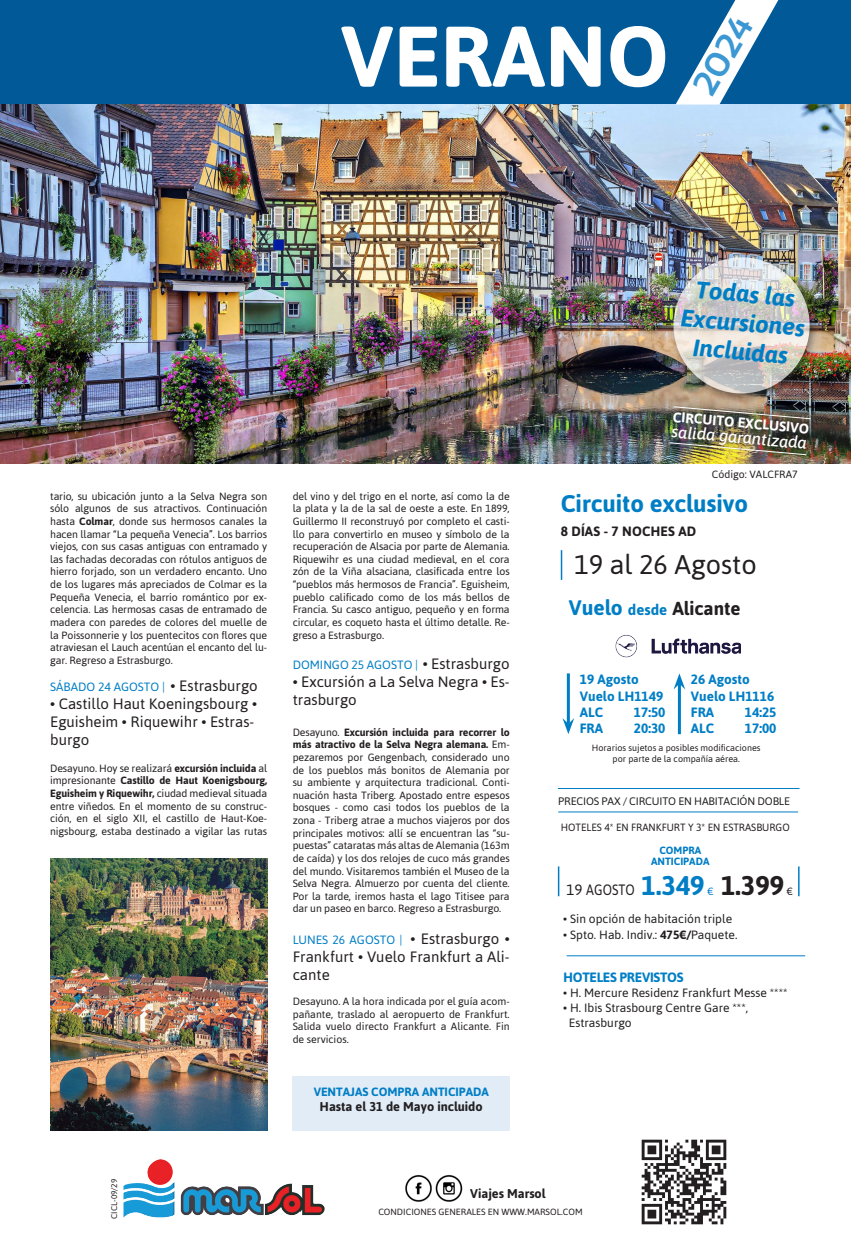
<style>
.page{position:relative;width:851px;height:1234px;background:#fff}
.page>*{position:absolute;margin:0;border:0;box-sizing:border-box;transform-origin:0 0}
.t1{font:700 85.5px "Asap";color:#fff}
.t2{font:700 34.5px "Sansation";color:#3b98d3}
.t3{font:27px "Asap";color:#231f20}
.t4{font:700 27px "Asap";color:#231f20}
.t5{font:italic 700 24px "Asap";color:#007ec5}
.t6{font:700 24px "Asap";color:#007ec5}
.t7{font:700 18.75px "Asap";color:#231f20}
.t8{font:italic 500 16.65px "Asap";color:#fff}
.t9{font:15px/18px "Asap";color:#231f20}
.t10{font:700 13.95px "Asap";color:#fff}
.t11{font:700 13.5px "Asap";color:#007ec5}
.t12{font:700 13.5px "Asap";letter-spacing:-.02em;color:#007ec5}
.t13{font:700 13.5px "Asap";letter-spacing:.01em;color:#231f20}
.t14{font:700 12.75px "Asap";color:#231f20}
.t15{font:12px "Asap";color:#231f20}
.t16{font:12px "Asap";color:#007ec5}
.t17{font:700 12px "Asap";color:#007ec5}
.t18{font:10.8px "Asap";letter-spacing:-.015em;color:#231f20}
.t19{font:10.5px/12.6px "Asap";letter-spacing:-.01em;color:#231f20;text-align:justify}
.t20{font:10.5px "Asap";letter-spacing:-.01em;color:#231f20;scale:.96 1}
.t21{font:700 10.5px/11.2px "Asap";color:#007ec5;text-align:center}
.t22{font:10.5px "Asap";color:#007ec5}
.t23{font:9px "Asap";color:#231f20}
.t24{font:8.25px "Asap";color:#231f20}
.s1{font-weight:700}
.s2{font-size:15px;color:#231f20}
.s3{font-size:21px;color:#007ec5}
.s4{font-size:15px;color:#007ec5}
.s5{font-weight:700;font-size:27px;color:#007ec5}
</style>
<div class="page">
<img style="left:0;top:104px;width:850px;height:359px">
<hr style="left:557px;top:788px;width:242px;height:1px;background:#007ec5">
<hr style="left:558px;top:811px;width:240px;height:1px;background:#007ec5">
<hr style="left:557px;top:866px;width:2px;height:30px;background:#007ec5">
<hr style="left:798px;top:866px;width:1px;height:30px;background:#007ec5">
<hr style="left:560px;top:550px;width:2px;height:29px;background:#007ec5">
<div style="left:293px;top:1076px;width:216px;height:54px;background:#e1ecf7"></div>
<div style="left:0;top:0;width:850px;height:104px;background:#015998"></div>
<svg style="left:676px;top:0;width:102px;height:104px"></svg>
<div style="left:99px;top:1135px;width:260px;height:98px;background:#fff;opacity:.5"></div>
<img style="left:147px;top:1158px;width:28px;height:27px">
<img style="left:405px;top:1175px;width:58px;height:26px">
<img style="left:641px;top:1139px;width:86px;height:86px">
<hr style="left:566px;top:673px;width:3px;height:50px;background:#007ec5">
<svg style="left:562px;top:718px;width:12px;height:16px"></svg>
<hr style="left:677px;top:683px;width:3px;height:51px;background:#007ec5">
<svg style="left:673px;top:673px;width:12px;height:16px"></svg>
<hr style="left:566px;top:955px;width:239px;height:1px;background:#007ec5">
<div style="left:653px;top:391px;width:168px;height:80px;background:#231f20;opacity:.4"></div>
<svg style="left:672px;top:406px;width:139px;height:1px"></svg>
<svg style="left:668px;top:454px;width:139px;height:1px"></svg>
<div style="left:666px;top:407px;width:147px;height:47px;background:#231f20;opacity:.4"></div>
<img style="left:615px;top:635px;width:125px;height:22px">
<div style="left:668px;top:252px;width:152px;height:152px;background:#231f20;opacity:.75"></div>
<img style="left:670px;top:254px;width:142px;height:142px">
<img style="left:50px;top:858px;width:217px;height:272px">
<p class="t1" style="left:341px;top:7px;width:329px">VERANO</p>
<p class="t2" style="left:684px;top:82px;width:86px;rotate:-60deg">2024</p>
<p class="t19" style="left:50px;top:489px;width:218px">tario, su ubicación junto a la Selva Negra son sólo algunos de sus atractivos. Continuación hasta <span class="s1">Colmar</span>, donde sus hermosos canales la hacen llamar “La pequeña Venecia”. Los barrios viejos, con sus casas antiguas con entramado y las fachadas decoradas con rótulos antiguos de hierro forjado, son un verdadero encanto. Uno de los lugares más apreciados de Colmar es la Pequeña Venecia, el barrio romántico por ex&shy;celencia. Las hermosas casas de entramado de madera con paredes de colores del muelle de la Poissonnerie y los puentecitos con flores que atraviesan el Lauch acentúan el encanto del lu&shy;gar. Regreso a Estrasburgo.</p>
<p class="t16" style="left:50px;top:679px;width:209px">SÁBADO 24 AGOSTO | <span class="s2">• Estrasburgo</span></p>
<p class="t9" style="left:50px;top:694px;width:208px">• Castillo Haut Koeningsbourg •<br>Eguisheim • Riquewihr • Estras&shy;burgo</p>
<p class="t19" style="left:50px;top:761px;width:218px">Desayuno. Hoy se realizará <span class="s1">excursión incluida</span> al impresionante <span class="s1">Castillo de Haut Koenigsbourg, Eguisheim y Riquewihr,</span> ciudad medieval situada entre viñedos. En el momento de su construc&shy;ción, en el siglo XII, el castillo de Haut-Koe&shy;nigsbourg, estaba destinado a vigilar las rutas</p>
<p class="t19" style="left:293px;top:489px;width:218px">del vino y del trigo en el norte, así como la de la plata y la de la sal de oeste a este. En 1899, Guillermo II reconstruyó por completo el casti&shy;llo para convertirlo en museo y símbolo de la recuperación de Alsacia por parte de Alemania.<br>Riquewihr es una ciudad medieval, en el cora zón de la Viña alsaciana, clasificada entre los “pueblos más hermosos de Francia”. Eguisheim, pueblo calificado como de los más bellos de Francia. Su casco antiguo, pequeño y en forma circular, es coqueto hasta el último detalle. Re&shy;greso a Estrasburgo.</p>
<p class="t16" style="left:293px;top:657px;width:218px">DOMINGO 25 AGOSTO | <span class="s2">• Estrasburgo</span></p>
<p class="t9" style="left:293px;top:672px;width:218px">• Excursión a La Selva Negra • Es&shy;trasburgo</p>
<p class="t19" style="left:293px;top:725px;width:218px">Desayuno. <span class="s1">Excursión incluida para recorrer lo más atractivo de la Selva Negra alemana.</span> Em&shy;pezaremos por Gengenbach, considerado uno de los pueblos más bonitos de Alemania por su ambiente y arquitectura tradicional. Conti&shy;nuación hasta Triberg. Apostado entre espesos bosques - como casi todos los pueblos de la zona - Triberg atrae a muchos viajeros por dos principales motivos: allí se encuentran las “su&shy;puestas” cataratas más altas de Alemania (163m de caída) y los dos relojes de cuco más grandes del mundo. Visitaremos también el Museo de la Selva Negra. Almuerzo por cuenta del cliente.<br>Por la tarde, iremos hasta el lago Titisee para dar un paseo en barco. Regreso a Estrasburgo.</p>
<p class="t16" style="left:293px;top:932px;width:218px">LUNES 26 AGOSTO | <span class="s2">• Estrasburgo •</span></p>
<p class="t9" style="left:293px;top:947px;width:218px">Frankfurt • Vuelo Frankfurt a Ali&shy;cante</p>
<p class="t19" style="left:293px;top:994px;width:218px">Desayuno. A la hora indicada por el guía acom&shy;pañante, traslado al aeropuerto de Frankfurt.<br>Salida vuelo directo Frankfurt a Alicante. Fin de servicios.</p>
<p class="t17" style="left:313px;top:1084px;width:176px">VENTAJAS COMPRA ANTICIPADA</p>
<p class="t14" style="left:319px;top:1098px;width:165px">Hasta el 31 de Mayo incluido</p>
<p class="t5" style="left:697px;top:275px;width:101px;rotate:5deg">Todas las</p>
<p class="t5" style="left:682px;top:303px;width:126px;rotate:5deg">Excursiones</p>
<p class="t5" style="left:694px;top:333px;width:97px;rotate:5deg">Incluidas</p>
<p class="t10" style="left:673px;top:408px;width:138px;rotate:5deg">CIRCUITO EXCLUSIVO</p>
<p class="t8" style="left:672px;top:420px;width:137px;rotate:5deg">salida garantizada</p>
<p class="t19" style="left:711px;top:467px;width:87px">Código: VALCFRA7</p>
<p class="t6" style="left:560px;top:490px;width:189px">Circuito exclusivo</p>
<p class="t13" style="left:560px;top:523px;width:137px">8 DÍAS - 7 NOCHES AD</p>
<p class="t3" style="left:574px;top:548px;width:184px">19 al 26 Agosto</p>
<p class="t7" style="left:568px;top:597px;width:173px"><span class="s3">Vuelo</span> <span class="s4">desde</span> Alicante</p>
<p class="t11" style="left:579px;top:671px;width:60px">19 Agosto</p>
<p class="t11" style="left:579px;top:687px;width:85px">Vuelo LH1149</p>
<p class="t11" style="left:579px;top:704px;width:25px">ALC</p>
<p class="t11" style="left:633px;top:704px;width:33px">17:50</p>
<p class="t11" style="left:579px;top:720px;width:25px">FRA</p>
<p class="t11" style="left:633px;top:720px;width:33px">20:30</p>
<p class="t11" style="left:690px;top:671px;width:60px">26 Agosto</p>
<p class="t11" style="left:690px;top:687px;width:85px">Vuelo LH1116</p>
<p class="t11" style="left:690px;top:704px;width:25px">FRA</p>
<p class="t11" style="left:744px;top:704px;width:33px">14:25</p>
<p class="t11" style="left:690px;top:720px;width:25px">ALC</p>
<p class="t11" style="left:744px;top:720px;width:33px">17:00</p>
<p class="t23" style="left:591px;top:742px;width:170px">Horarios sujetos a posibles modificaciones</p>
<p class="t23" style="left:612px;top:753px;width:129px">por parte de la compañía aérea.</p>
<p class="t18" style="left:558px;top:794px;width:233px">PRECIOS PAX / CIRCUITO EN HABITACIÓN DOBLE</p>
<p class="t20" style="left:560px;top:820px;width:240px">HOTELES 4* EN FRANKFURT Y 3* EN ESTRASBURGO</p>
<p class="t21" style="left:651px;top:844px;width:60px">COMPRA<br>ANTICIPADA</p>
<p class="t9" style="left:566px;top:880px;width:140px">19 AGOSTO <span class="s5">1.349</span></p>
<p class="t22" style="left:707px;top:885px;width:8px">€</p>
<p class="t4" style="left:721px;top:869px;width:65px">1.399</p>
<p class="t19" style="left:786px;top:884px;width:8px">€</p>
<p class="t15" style="left:563px;top:911px;width:170px">• Sin opción de habitación triple</p>
<p class="t15" style="left:563px;top:928px;width:176px">• Spto. Hab. Indiv.: <span class="s1">475€/</span>Paquete.</p>
<p class="t12" style="left:563px;top:968px;width:122px">HOTELES PREVISTOS</p>
<p class="t15" style="left:563px;top:985px;width:226px">• H. Mercure Residenz Frankfurt Messe ****</p>
<p class="t15" style="left:563px;top:1000px;width:186px">• H. Ibis Strasbourg Centre Gare ***,</p>
<p class="t15" style="left:569px;top:1015px;width:64px">Estrasburgo</p>
<p class="t24" style="left:109px;top:1218px;width:41px;rotate:-90deg">CICL-09/29</p>
<p class="t14" style="left:470px;top:1185px;width:77px">Viajes Marsol</p>
<p class="t23" style="left:378px;top:1206px;width:206px">CONDICIONES GENERALES EN WWW.MARSOL.COM</p>
</div>
